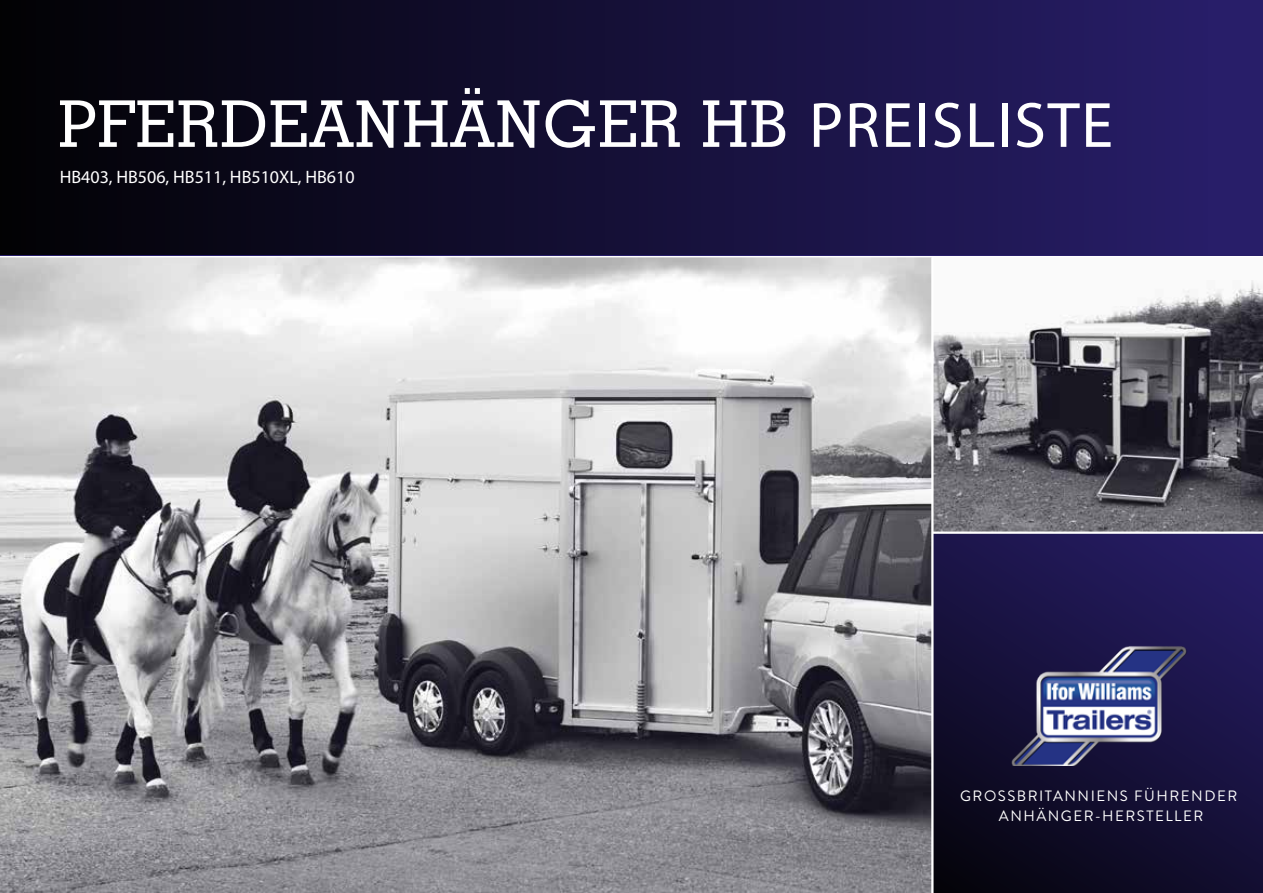
<style>
.page{position:relative;width:1263px;height:893px;background:#fff}
.page>*{position:absolute;margin:0;border:0;box-sizing:border-box;transform-origin:0 0}
.t1{font:500 64.5px "Geometric Slab 703 BT";letter-spacing:.025em;color:#fff}
.t2{font:18px "Myriad Pro";color:#fff}
.t3{font:15px/19.5px "Brandon Grotesque";letter-spacing:.1em;color:#fff;text-align:center}
.s1{font-family:"Myriad Pro";font-weight:400}
</style>
<div class="page">
<svg style="left:933px;top:534px;width:330px;height:359px;background:#161139"></svg>
<img style="left:0;top:257px;width:931px;height:636px">
<img style="left:933px;top:280px;width:330px;height:251px">
<div style="left:0;top:0;width:1263px;height:255px;background:#281e69"></div>
<div style="left:0;top:0;width:1208px;height:255px;background:linear-gradient(to right,#020204,#271d68)"></div>
<img style="left:986px;top:594px;width:239px;height:171px">
<h1 class="t1" style="left:58px;top:85px;width:1056px">PFERDEANHÄNGER HB <span class="s1">PREISLISTE</span></h1>
<p class="t2" style="left:60px;top:166px;width:296px">HB403, HB506, HB511, HB510XL, HB610</p>
<p class="t3" style="left:960px;top:787px;width:279px">GROSSBRITANNIENS FÜHRENDER<br>ANHÄNGER-HERSTELLER</p>
</div>
